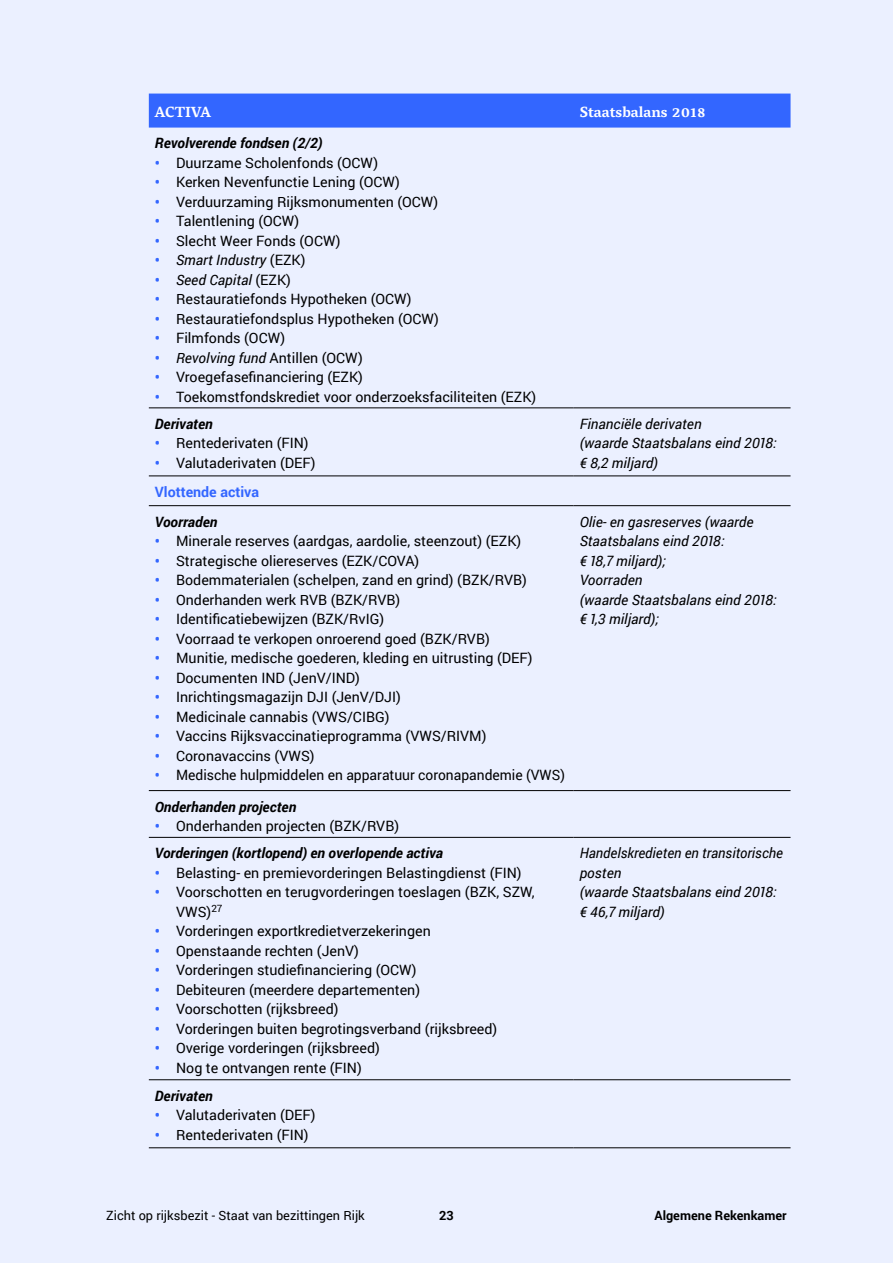
<style>
.page{position:relative;width:893px;height:1263px;background:#ebf0ff}
.page>*{position:absolute;margin:0;border:0;box-sizing:border-box;transform-origin:0 0}
.AR_02_Tabel_Header{font:700 15px "Vesper Libre";color:#fff}
.t1{font:14.25px/19.5px "Roboto";color:#000}
.AR_02_Tabel_Broodtek{font:italic 14.25px/19.5px "Roboto";color:#000}
.AR_02_Tabel_Broodtek-2{font:italic 700 14.25px "Roboto";color:#000}
.AR_02_Tabel_Broodtek-3{font:italic 14.25px/19.5px "Roboto";color:#000;scale:.96 1}
.AR_02_Tabel_Tussenko{font:700 14.25px "Roboto";color:#36f}
.AR_02_Voetregel_en_P{font:12.75px "Roboto";color:#000}
.t2{font:700 12.75px "Roboto";color:#000}
.s1{font-weight:700;color:#36f}
.s2{font-weight:700;font-style:normal;color:#36f}
.s3{font-style:normal}
</style>
<div class="page">
<div style="left:149px;top:94px;width:641px;height:34px;background:#36f"></div>
<hr style="left:149px;top:407px;width:425px;height:1px;background:#000">
<hr style="left:574px;top:407px;width:216px;height:1px;background:#000">
<hr style="left:149px;top:475px;width:425px;height:1px;background:#000">
<hr style="left:574px;top:475px;width:216px;height:1px;background:#000">
<hr style="left:149px;top:505px;width:425px;height:1px;background:#000">
<hr style="left:574px;top:505px;width:216px;height:1px;background:#000">
<hr style="left:149px;top:790px;width:425px;height:1px;background:#000">
<hr style="left:574px;top:790px;width:216px;height:1px;background:#000">
<hr style="left:149px;top:837px;width:425px;height:1px;background:#000">
<hr style="left:574px;top:837px;width:216px;height:1px;background:#000">
<hr style="left:149px;top:1079px;width:425px;height:1px;background:#000">
<hr style="left:574px;top:1079px;width:216px;height:1px;background:#000">
<hr style="left:149px;top:1147px;width:425px;height:1px;background:#000">
<hr style="left:574px;top:1147px;width:216px;height:1px;background:#000">
<p class="AR_02_Tabel_Header" style="left:155px;top:103px;width:58px">ACTIVA</p>
<p class="AR_02_Tabel_Header" style="left:580px;top:103px;width:127px">Staatsbalans 2018</p>
<p class="AR_02_Tabel_Broodtek-2" style="left:155px;top:133px;width:169px">Revolverende fondsen (2/2)</p>
<p class="t1" style="left:155px;top:152px;width:225px"><span class="s1">•</span> Duurzame Scholenfonds (OCW)</p>
<p class="t1" style="left:155px;top:172px;width:247px"><span class="s1">•</span> Kerken Nevenfunctie Lening (OCW)</p>
<p class="t1" style="left:155px;top:191px;width:285px"><span class="s1">•</span> Verduurzaming Rijksmonumenten (OCW)</p>
<p class="t1" style="left:155px;top:211px;width:146px"><span class="s1">•</span> Talentlening (OCW)</p>
<p class="t1" style="left:155px;top:230px;width:187px"><span class="s1">•</span> Slecht Weer Fonds (OCW)</p>
<p class="AR_02_Tabel_Broodtek" style="left:155px;top:250px;width:152px"><span class="s2">•</span> Smart Industry <span class="s3">(EZK)</span></p>
<p class="AR_02_Tabel_Broodtek" style="left:155px;top:269px;width:138px"><span class="s2">•</span> Seed Capital <span class="s3">(EZK)</span></p>
<p class="t1" style="left:155px;top:289px;width:258px"><span class="s1">•</span> Restauratiefonds Hypotheken (OCW)</p>
<p class="t1" style="left:155px;top:308px;width:286px"><span class="s1">•</span> Restauratiefondsplus Hypotheken (OCW)</p>
<p class="t1" style="left:155px;top:328px;width:132px"><span class="s1">•</span> Filmfonds (OCW)</p>
<p class="AR_02_Tabel_Broodtek" style="left:155px;top:347px;width:209px"><span class="s2">•</span> Revolving fund <span class="s3">Antillen (OCW)</span></p>
<p class="t1" style="left:155px;top:367px;width:210px"><span class="s1">•</span> Vroegefasefinanciering (EZK)</p>
<p class="t1" style="left:155px;top:386px;width:383px"><span class="s1">•</span> Toekomstfondskrediet voor onderzoeksfaciliteiten (EZK)</p>
<p class="AR_02_Tabel_Broodtek-2" style="left:155px;top:414px;width:59px">Derivaten</p>
<p class="t1" style="left:155px;top:433px;width:155px"><span class="s1">•</span> Rentederivaten (FIN)</p>
<p class="t1" style="left:155px;top:452px;width:162px"><span class="s1">•</span> Valutaderivaten (DEF)</p>
<p class="AR_02_Tabel_Broodtek" style="left:580px;top:413px;width:123px">Financiële derivaten</p>
<p class="AR_02_Tabel_Broodtek" style="left:580px;top:433px;width:198px">(waarde Staatsbalans eind 2018: € 8,2 miljard)</p>
<p class="AR_02_Tabel_Tussenko" style="left:155px;top:482px;width:106px">Vlottende activa</p>
<p class="AR_02_Tabel_Broodtek-2" style="left:155px;top:511px;width:64px">Voorraden</p>
<p class="t1" style="left:155px;top:531px;width:368px"><span class="s1">•</span> Minerale reserves (aardgas, aardolie, steenzout) (EZK)</p>
<p class="t1" style="left:155px;top:550px;width:266px"><span class="s1">•</span> Strategische oliereserves (EZK/COVA)</p>
<p class="t1" style="left:155px;top:570px;width:374px"><span class="s1">•</span> Bodemmaterialen (schelpen, zand en grind) (BZK/RVB)</p>
<p class="t1" style="left:155px;top:589px;width:247px"><span class="s1">•</span> Onderhanden werk RVB (BZK/RVB)</p>
<p class="t1" style="left:155px;top:609px;width:231px"><span class="s1">•</span> Identificatiebewijzen (BZK/RvIG)</p>
<p class="t1" style="left:155px;top:628px;width:337px"><span class="s1">•</span> Voorraad te verkopen onroerend goed (BZK/RVB)</p>
<p class="t1" style="left:155px;top:648px;width:379px"><span class="s1">•</span> Munitie, medische goederen, kleding en uitrusting (DEF)</p>
<p class="t1" style="left:155px;top:667px;width:207px"><span class="s1">•</span> Documenten IND (JenV/IND)</p>
<p class="t1" style="left:155px;top:687px;width:248px"><span class="s1">•</span> Inrichtingsmagazijn DJI (JenV/DJI)</p>
<p class="t1" style="left:155px;top:706px;width:236px"><span class="s1">•</span> Medicinale cannabis (VWS/CIBG)</p>
<p class="t1" style="left:155px;top:726px;width:333px"><span class="s1">•</span> Vaccins Rijksvaccinatieprogramma (VWS/RIVM)</p>
<p class="t1" style="left:155px;top:745px;width:161px"><span class="s1">•</span> Coronavaccins (VWS)</p>
<p class="t1" style="left:155px;top:765px;width:412px"><span class="s1">•</span> Medische hulpmiddelen en apparatuur coronapandemie (VWS)</p>
<p class="AR_02_Tabel_Broodtek-2" style="left:155px;top:796px;width:143px">Onderhanden projecten</p>
<p class="t1" style="left:155px;top:816px;width:246px"><span class="s1">•</span> Onderhanden projecten (BZK/RVB)</p>
<p class="AR_02_Tabel_Broodtek-2" style="left:155px;top:843px;width:290px">Vorderingen (kortlopend) en overlopende activa</p>
<p class="t1" style="left:155px;top:862px;width:368px"><span class="s1">•</span> Belasting- en premievorderingen Belastingdienst (FIN)</p>
<p class="t1" style="left:176px;top:882px;width:360px;text-indent:-21px"><span class="s1">•</span> Voorschotten en terugvorderingen toeslagen (BZK, SZW,<br>VWS)<sup>27</sup></p>
<p class="t1" style="left:155px;top:921px;width:277px"><span class="s1">•</span> Vorderingen exportkredietverzekeringen</p>
<p class="t1" style="left:155px;top:940px;width:206px"><span class="s1">•</span> Openstaande rechten (JenV)</p>
<p class="t1" style="left:155px;top:960px;width:263px"><span class="s1">•</span> Vorderingen studiefinanciering (OCW)</p>
<p class="t1" style="left:155px;top:979px;width:267px"><span class="s1">•</span> Debiteuren (meerdere departementen)</p>
<p class="t1" style="left:155px;top:999px;width:185px"><span class="s1">•</span> Voorschotten (rijksbreed)</p>
<p class="t1" style="left:155px;top:1018px;width:344px"><span class="s1">•</span> Vorderingen buiten begrotingsverband (rijksbreed)</p>
<p class="t1" style="left:155px;top:1038px;width:227px"><span class="s1">•</span> Overige vorderingen (rijksbreed)</p>
<p class="t1" style="left:155px;top:1057px;width:208px"><span class="s1">•</span> Nog te ontvangen rente (FIN)</p>
<p class="AR_02_Tabel_Broodtek-2" style="left:155px;top:1085px;width:59px">Derivaten</p>
<p class="t1" style="left:155px;top:1105px;width:162px"><span class="s1">•</span> Valutaderivaten (DEF)</p>
<p class="t1" style="left:155px;top:1124px;width:155px"><span class="s1">•</span> Rentederivaten (FIN)</p>
<p class="AR_02_Tabel_Broodtek" style="left:580px;top:511px;width:175px">Olie- en gasreserves (waarde<br>Staatsbalans eind 2018:<br>€ 18,7 miljard);</p>
<p class="AR_02_Tabel_Broodtek" style="left:580px;top:570px;width:64px">Voorraden</p>
<p class="AR_02_Tabel_Broodtek" style="left:580px;top:589px;width:198px">(waarde Staatsbalans eind 2018: € 1,3 miljard);</p>
<p class="AR_02_Tabel_Broodtek-3" style="left:580px;top:843px;width:213px">Handelskredieten en transitorische posten</p>
<p class="AR_02_Tabel_Broodtek" style="left:580px;top:882px;width:198px">(waarde Staatsbalans eind 2018: € 46,7 miljard)</p>
<p class="AR_02_Voetregel_en_P" style="left:106px;top:1207px;width:260px">Zicht op rijksbezit - Staat van bezittingen Rijk</p>
<p class="t2" style="left:439px;top:1207px;width:16px">23</p>
<p class="t2" style="left:654px;top:1207px;width:134px">Algemene Rekenkamer</p>
</div>
